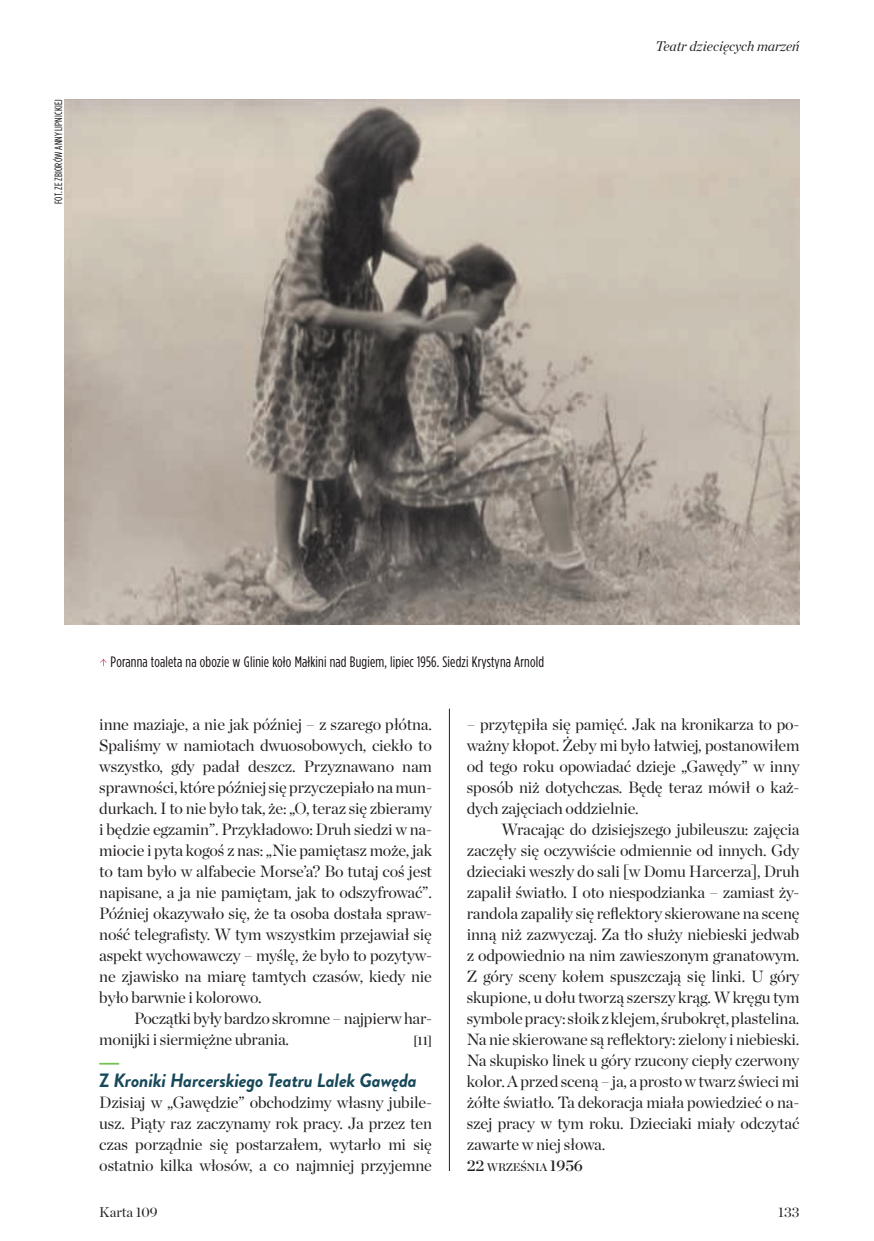
<style>
.page{position:relative;width:874px;height:1241px;background:#fff}
.page>*{position:absolute;margin:0;border:0;box-sizing:border-box;transform-origin:0 0}
.DATA-MIEJSCE_NAD{font:italic 700 19.25px "Brandon Grotesque";letter-spacing:-.01em;color:#174859}
.txt_szeryf{font:16.28px/21px "Chronicle Display";letter-spacing:-.01em;color:#231f20;text-align:justify}
.txt_szeryf_wcięcie{font:16.28px/21px "Chronicle Display";letter-spacing:-.015em;color:#231f20}
.fotopodpis{font:15.05px "Gotham Condensed";letter-spacing:.01em;color:#110a0c}
.t1{font:italic 14px "Chronicle Display";color:#231f20}
.t2{font:14px "Chronicle Display";color:#231f20}
.txt_szeryf_wcięcie-2{font:12.25px "Chronicle Display Semi";color:#231f20}
.data_pod{font:11.03px "Chronicle Display Semi";letter-spacing:-.015em;color:#231f20}
.fotocredit{font:10.5px "Gotham Condensed";letter-spacing:.01em;color:#110a0c}
.s1{font-style:normal}
.s2{font-size:15.75px}
</style>
<div class="page">
<hr style="left:99px;top:1062px;width:20px;height:2px;background:#72c050">
<img style="left:64px;top:99px;width:735px;height:525px">
<svg style="left:100px;top:659px;width:6px;height:7px"></svg>
<hr style="left:449px;top:708px;width:1px;height:462px;background:#231f20">
<p class="fotocredit" style="left:52px;top:204px;width:106px;rotate:-90deg">FOT. ZE ZBIORÓW ANNY LIPNICKIEJ</p>
<p class="t1" style="left:655px;top:35px;width:145px">Teatr dziecięcych marzeń</p>
<p class="fotopodpis" style="left:111px;top:652px;width:435px">Poranna toaleta na obozie w Glinie koło Małkini nad Bugiem, lipiec 1956. Siedzi Krystyna Arnold</p>
<p class="txt_szeryf" style="left:99px;top:712px;width:334px">inne maziaje, a nie jak później – z szarego płótna.<br>Spaliśmy w namiotach dwuosobowych, ciekło to wszystko, gdy padał deszcz. Przyznawano nam sprawności, które później się przyczepiało na mun&shy;durkach. I to nie było tak, że: „O, teraz się zbieramy i będzie egzamin”. Przykładowo: Druh siedzi w na&shy;miocie i pyta kogoś z nas: „Nie pamiętasz może, jak to tam było w alfabecie Morse’a? Bo tutaj coś jest napisane, a ja nie pamiętam, jak to odszyfrować”.<br>Później okazywało się, że ta osoba dostała spraw&shy;ność telegrafisty. W tym wszystkim przejawiał się aspekt wychowawczy – myślę, że było to pozytyw&shy;ne zjawisko na miarę tamtych czasów, kiedy nie było barwnie i kolorowo.</p>
<p class="txt_szeryf_wcięcie" style="left:99px;top:1006px;width:334px;text-indent:35px">Początki były bardzo skromne – najpierw har&shy;monijki i siermiężne ubrania.</p>
<p class="txt_szeryf_wcięcie-2" style="left:413px;top:1030px;width:20px">[11]</p>
<p class="DATA-MIEJSCE_NAD" style="left:99px;top:1066px;width:319px"><span class="s1">Z</span> Kroniki Harcerskiego Teatru Lalek Gawęda</p>
<p class="txt_szeryf" style="left:99px;top:1090px;width:334px">Dzisiaj w „Gawędzie” obchodzimy własny jubile&shy;usz. Piąty raz zaczynamy rok pracy. Ja przez ten czas porządnie się postarzałem, wytarło mi się ostatnio kilka włosów, a co najmniej przyjemne</p>
<p class="txt_szeryf" style="left:466px;top:712px;width:334px">– przytępiła się pamięć. Jak na kronikarza to po&shy;ważny kłopot. Żeby mi było łatwiej, postanowiłem od tego roku opowiadać dzieje „Gawędy” w inny sposób niż dotychczas. Będę teraz mówił o każ&shy;dych zajęciach oddzielnie.</p>
<p class="txt_szeryf_wcięcie" style="left:466px;top:817px;width:334px;text-align:justify;text-indent:35px">Wracając do dzisiejszego jubileuszu: zajęcia zaczęły się oczywiście odmiennie od innych. Gdy dzieciaki weszły do sali [w Domu Harcerza], Druh zapalił światło. I oto niespodzianka – zamiast ży&shy;randola zapaliły się reflektory skierowane na scenę inną niż zazwyczaj. Za tło służy niebieski jedwab z odpowiednio na nim zawieszonym granatowym.<br>Z góry sceny kołem spuszczają się linki. U góry skupione, u dołu tworzą szerszy krąg. W kręgu tym symbole pracy: słoik z klejem, śrubokręt, plastelina.<br>Na nie skierowane są reflektory: zielony i niebieski.<br>Na skupisko linek u góry rzucony ciepły czerwony kolor. A przed sceną – ja, a prosto w twarz świeci mi żółte światło. Ta dekoracja miała powiedzieć o na&shy;szej pracy w tym roku. Dzieciaki miały odczytać zawarte w niej słowa.</p>
<p class="data_pod" style="left:466px;top:1158px;width:117px"><span class="s2">22</span> WRZEŚNIA <span class="s2">1956</span></p>
<p class="t2" style="left:99px;top:1201px;width:60px">Karta 109</p>
<p class="t2" style="left:777px;top:1201px;width:23px">133</p>
</div>
